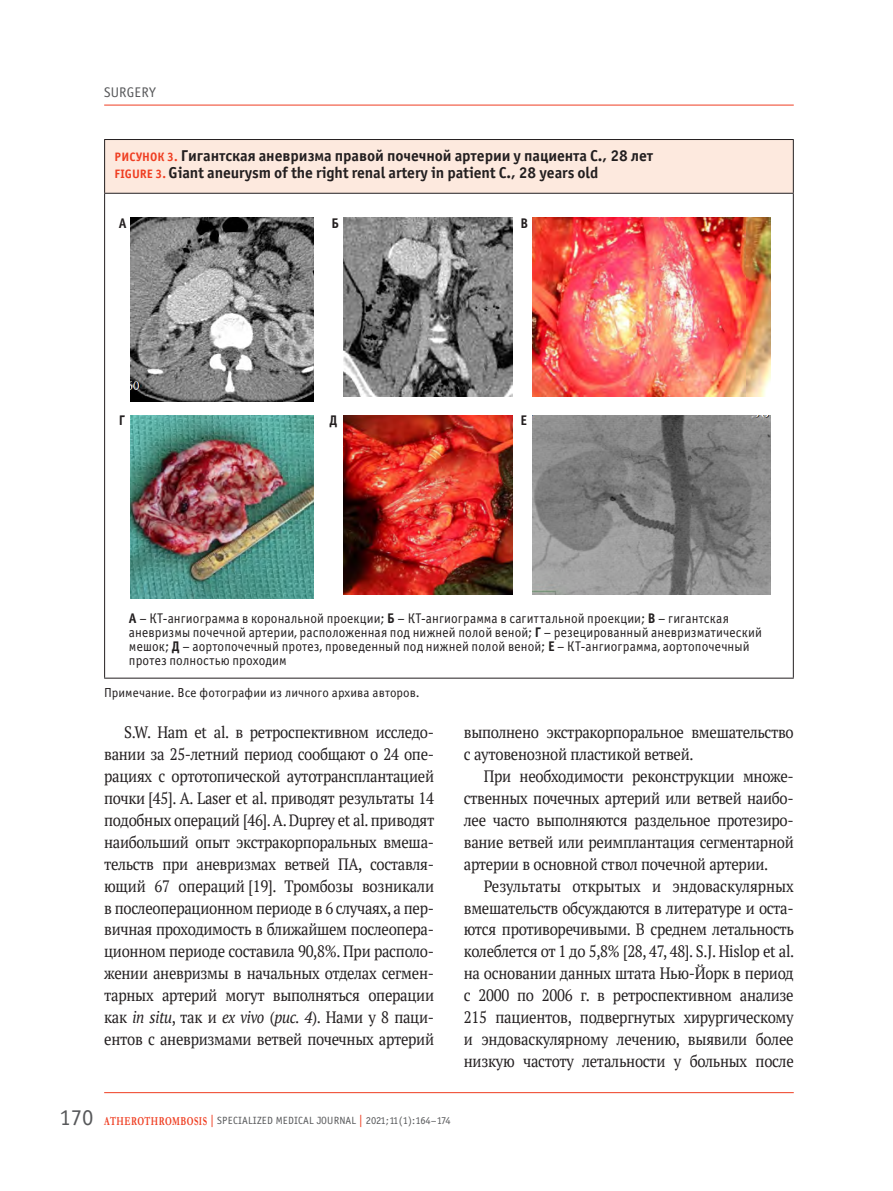
<style>
.page{position:relative;width:893px;height:1191px;background:#fff}
.page>*{position:absolute;margin:0;border:0;box-sizing:border-box;transform-origin:0 0}
.t1{font:22.75px "Officina Sans Book ITC";color:#57585a}
.t2{font:16.45px/21.9px "PT Serif";letter-spacing:-.02em;color:#231f20;text-align:justify;scale:.9 1}
.t3{font:15.75px/17.5px "Officina Sans Bold ITC";letter-spacing:-.005em;color:#231f20}
.t4{font:14px/14px "Officina Sans Book C";letter-spacing:.01em;color:#231f20;scale:.95 1}
.t5{font:14px "Officina Sans Book ITC";letter-spacing:.01em;color:#57585a}
.t6{font:14px "Officina Sans Bold ITC";color:#231f20;scale:.95 1}
.t7{font:13.12px "Officina Sans Book ITC";letter-spacing:.005em;color:#231f20}
.t8{font:10.5px "Officina Sans Book ITC";color:#57585a}
.s1{font-size:12.25px;color:#ef3e22}
.s2{font-family:"Officina Sans Bold ITC"}
.s3{font-style:italic}
.s4{font-family:"Garamond";font-weight:700;font-size:12.25px;color:#ef3e22}
.s5{font-family:"Officina Sans Bold ITC";font-size:12.25px;color:#ef3e22}
</style>
<div class="page">
<hr style="left:104px;top:105px;width:690px;height:1px;background:#ef3e22">
<hr style="left:104px;top:1092px;width:690px;height:1px;background:#ef3e22">
<div style="left:105px;top:139px;width:688px;height:54px;background:#fde9de"></div>
<hr style="left:104px;top:194px;width:1px;height:483px;background:#231f20">
<hr style="left:793px;top:194px;width:1px;height:483px;background:#231f20">
<hr style="left:104px;top:677px;width:690px;height:1px;background:#231f20">
<hr style="left:104px;top:139px;width:690px;height:1px;background:#231f20">
<hr style="left:104px;top:140px;width:1px;height:53px;background:#231f20">
<hr style="left:793px;top:140px;width:1px;height:53px;background:#231f20">
<hr style="left:104px;top:193px;width:690px;height:1px;background:#231f20">
<img style="left:131px;top:218px;width:183px;height:183px">
<img style="left:131px;top:415px;width:183px;height:183px">
<img style="left:343px;top:218px;width:169px;height:179px">
<img style="left:343px;top:415px;width:169px;height:179px">
<img style="left:533px;top:218px;width:238px;height:179px">
<img style="left:533px;top:415px;width:238px;height:179px">
<p class="t5" style="left:104px;top:84px;width:53px">SURGERY</p>
<p class="t3" style="left:115px;top:147px;width:540px"><span class="s1">РИСУНОК 3.</span> Гигантская аневризма правой почечной артерии у пациента С., 28 лет<br><span class="s1">FIGURE 3.</span> Giant aneurysm of the right renal artery in patient C., 28 years old</p>
<p class="t6" style="left:119px;top:214px;width:10px">А</p>
<p class="t6" style="left:331px;top:214px;width:10px">Б</p>
<p class="t6" style="left:521px;top:214px;width:10px">В</p>
<p class="t6" style="left:119px;top:412px;width:8px">Г</p>
<p class="t6" style="left:329px;top:412px;width:10px">Д</p>
<p class="t6" style="left:521px;top:412px;width:8px">Е</p>
<p class="t4" style="left:129px;top:612px;width:668px"><span class="s2">А</span> – КТ-ангиограмма в корональной проекции; <span class="s2">Б</span> – КТ-ангиограмма в сагиттальной проекции; <span class="s2">В</span> – гигантская аневризмы почечной артерии, расположенная под нижней полой веной; <span class="s2">Г</span> – резецированный аневризматический мешок; <span class="s2">Д</span> – аортопочечный протез, проведенный под нижней полой веной; <span class="s2">Е</span> – КТ-ангиограмма, аортопочечный протез полностью проходим</p>
<p class="t7" style="left:104px;top:685px;width:317px">Примечание. Все фотографии из личного архива авторов.</p>
<p class="t2" style="left:104px;top:721px;width:368px;text-indent:20px">S.W. Ham et al. в ретроспективном исследо&shy;вании за 25-летний период сообщают о 24 опе&shy;рациях с ортотопической аутотрансплантацией почки [45]. A. Laser et al. приводят результаты 14 подобных операций [46].A. Duprey et al. приводят наибольший опыт экстракорпоральных вмеша&shy;тельств при аневризмах ветвей ПА, составля&shy;ющий 67 операций [19]. Тромбозы возникали в послеоперационном периоде в 6 случаях, а пер&shy;вичная проходимость в ближайшем послеопера&shy;ционном периоде составила 90,8%. При располо&shy;жении аневризмы в начальных отделах сегмен&shy;тарных артерий могут выполняться операции как <span class="s3">in situ</span>,-так и <span class="s3">ex vivo</span>- (<span class="s3">рис. 4</span>). Нами у 8 паци&shy;ентов с аневризмами ветвей почечных артерий</p>
<p class="t2" style="left:464px;top:721px;width:368px">выполнено экстракорпоральное вмешательство с аутовенозной пластикой ветвей.</p>
<p class="t2" style="left:464px;top:765px;width:368px;text-indent:20px">При необходимости реконструкции множе&shy;ственных почечных артерий или ветвей наибо&shy;лее часто выполняются раздельное протезиро&shy;вание ветвей или реимплантация сегментарной артерии в основной ствол почечной артерии.</p>
<p class="t2" style="left:464px;top:874px;width:369px;text-indent:20px">Результаты открытых и эндоваскулярных вмешательств обсуждаются в литературе и оста&shy;ются противоречивыми. В среднем летальность колеблется от 1 до 5,8% [28, 47, 48]. S.J. Hislop et al. на основании данных штата Нью-Йорк в период с 2000 по 2006 г. в ретроспективном анализе 215 пациентов, подвергнутых хирургическому и эндоваскулярному лечению, выявили более низкую частоту летальности у больных после</p>
<h1 class="t1" style="left:60px;top:1104px;width:36px">170</h1>
<p class="t8" style="left:104px;top:1114px;width:348px"><span class="s4">ATHEROTHROMBOSIS</span> <span class="s5">|</span> SPECIALIZED MEDICAL JOURNAL <span class="s5">|</span> 2021;11(1):164–174</p>
</div>
